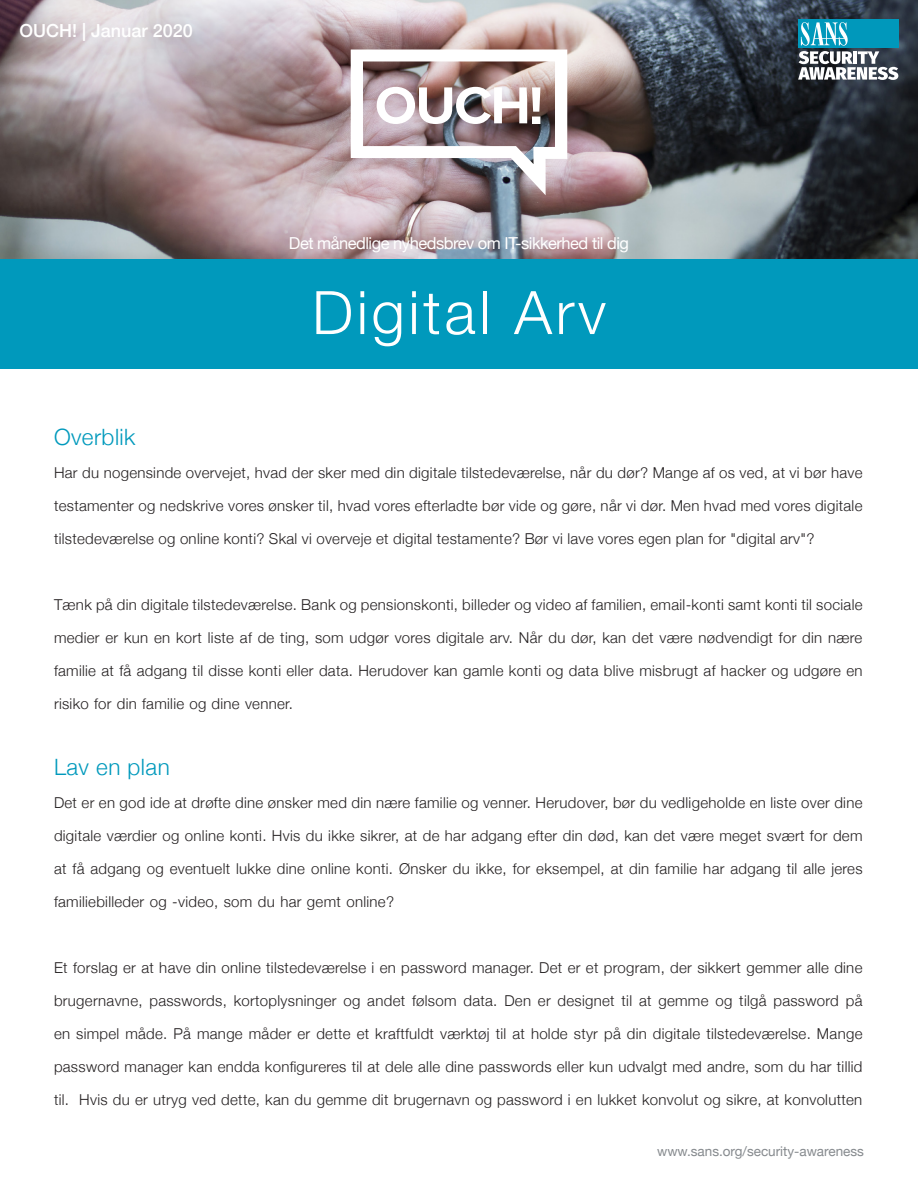
<style>
.page{position:relative;width:918px;height:1188px;background:#fff}
.page>*{position:absolute;margin:0;border:0;box-sizing:border-box;transform-origin:0 0}
.t1{font:300 60px "Helvetica Neue";letter-spacing:.06em;color:#fff}
.MainText{font:300 22.5px "Helvetica Neue";letter-spacing:.02em;color:#0099bc}
.t2{font:500 18px "Helvetica Neue";color:#fff}
.t3{font:16.5px "Helvetica Neue";letter-spacing:-.03em;color:#fff}
.MainText-2{font:300 15px/33px "Helvetica Neue";letter-spacing:.02em;color:#231f20;text-align:right}
.t4{font:13.5px "Helvetica Neue";color:#868a8e}
</style>
<div class="page">
<img style="left:0;top:0;width:918px;height:259px">
<img style="left:351px;top:50px;width:216px;height:145px">
<div style="left:798px;top:19px;width:100px;height:29px;background:#0098bb"></div>
<svg style="left:798px;top:22px;width:100px;height:58px"></svg>
<div style="left:0;top:259px;width:918px;height:110px;background:#0099bc"></div>
<p class="t2" style="left:19px;top:16px;width:175px">OUCH! | Januar 2020</p>
<p class="t3" style="left:289px;top:231px;width:230px">Det månedlige nyhedsbrev om IT</p>
<p class="t3" style="left:515px;top:231px;width:115px">-sikkerhed til dig</p>
<p class="t1" style="left:312px;top:264px;width:295px">Digital Arv</p>
<p class="MainText" style="left:54px;top:419px;width:83px">Overblik</p>
<p class="MainText-2" style="left:54px;top:455px;width:810px">Har du nogensinde overvejet, hvad der sker med din digitale tilstedeværelse, når du dør? Mange af os ved, at vi bør have</p>
<p class="MainText-2" style="left:54px;top:488px;width:810px">testamenter og nedskrive vores ønsker til, hvad vores efterladte bør vide og gøre, når vi dør. Men hvad med vores digitale</p>
<p class="MainText-2" style="left:54px;top:521px;width:762px">tilstedeværelse og online konti? Skal vi overveje et digital testamente? Bør vi lave vores egen plan for "digital arv ?"</p>
<p class="MainText-2" style="left:54px;top:587px;width:810px">Tænk på din digitale tilstedeværelse. Bank og pensionskonti, billeder og video af familien, email-konti samt konti til sociale</p>
<p class="MainText-2" style="left:54px;top:620px;width:810px">medier er kun en kort liste af de ting, som udgør vores digitale arv. Når du dør, kan det være nødvendigt for din nære</p>
<p class="MainText-2" style="left:54px;top:653px;width:810px">familie at få adgang til disse konti eller data. Herudover kan gamle konti og data blive misbrugt af hacker og udgøre en</p>
<p class="MainText-2" style="left:54px;top:686px;width:240px">risiko for din familie og dine venner.</p>
<p class="MainText" style="left:54px;top:749px;width:117px">Lav en plan</p>
<p class="MainText-2" style="left:54px;top:785px;width:810px">Det er en god ide at drøfte dine ønsker med din nære familie og venner. Herudover, bør du vedligeholde en liste over dine</p>
<p class="MainText-2" style="left:54px;top:818px;width:810px">digitale værdier og online konti. Hvis du ikke sikrer, at de har adgang efter din død, kan det være meget svært for dem</p>
<p class="MainText-2" style="left:54px;top:851px;width:810px">at få adgang og eventuelt lukke dine online konti. Ønsker du ikke, for eksempel, at din familie har adgang til alle jeres</p>
<p class="MainText-2" style="left:54px;top:884px;width:342px">familiebilleder og -video, som du har gemt online?</p>
<p class="MainText-2" style="left:54px;top:950px;width:810px">Et forslag er at have din online tilstedeværelse i en password manager. Det er et program, der sikkert gemmer alle dine på</p>
<p class="MainText-2" style="left:739px;top:983px;width:29px">tilgå</p>
<p class="MainText-2" style="left:54px;top:983px;width:90px">brugernavne,</p>
<p class="MainText-2" style="left:54px;top:1016px;width:810px">en simpel måde. På mange måder er dette et kraftfuldt værktøj til at holde styr på din digitale tilstedeværelse. Mange</p>
<p class="MainText-2" style="left:54px;top:1049px;width:810px">password manager kan endda konfigureres til at dele alle dine passwords eller kun udvalgt med andre, som du har tillid</p>
<p class="MainText-2" style="left:79px;top:1082px;width:785px">Hvis du er utryg ved dette, kan du gemme dit brugernavn og password i en lukket konvolut og sikre, at konvolutten</p>
<p class="MainText-2" style="left:149px;top:983px;width:79px">passwords,</p>
<p class="MainText-2" style="left:234px;top:983px;width:104px">kortoplysninger</p>
<p class="MainText-2" style="left:367px;top:983px;width:39px">andet</p>
<p class="MainText-2" style="left:412px;top:983px;width:46px">følsom</p>
<p class="MainText-2" style="left:463px;top:983px;width:35px">data.</p>
<p class="MainText-2" style="left:504px;top:983px;width:28px">Den</p>
<p class="MainText-2" style="left:558px;top:983px;width:59px">designet</p>
<p class="MainText-2" style="left:622px;top:983px;width:12px">til</p>
<p class="MainText-2" style="left:773px;top:983px;width:67px">password</p>
<p class="MainText-2" style="left:639px;top:983px;width:14px">at</p>
<p class="MainText-2" style="left:343px;top:983px;width:18px">og</p>
<p class="MainText-2" style="left:538px;top:983px;width:14px">er</p>
<p class="MainText-2" style="left:658px;top:983px;width:52px">gemme</p>
<p class="MainText-2" style="left:715px;top:983px;width:18px">og</p>
<p class="MainText-2" style="left:54px;top:1082px;width:17px">til.</p>
<p class="t4" style="left:657px;top:1142px;width:208px">www.sans.org/security-awareness</p>
</div>
